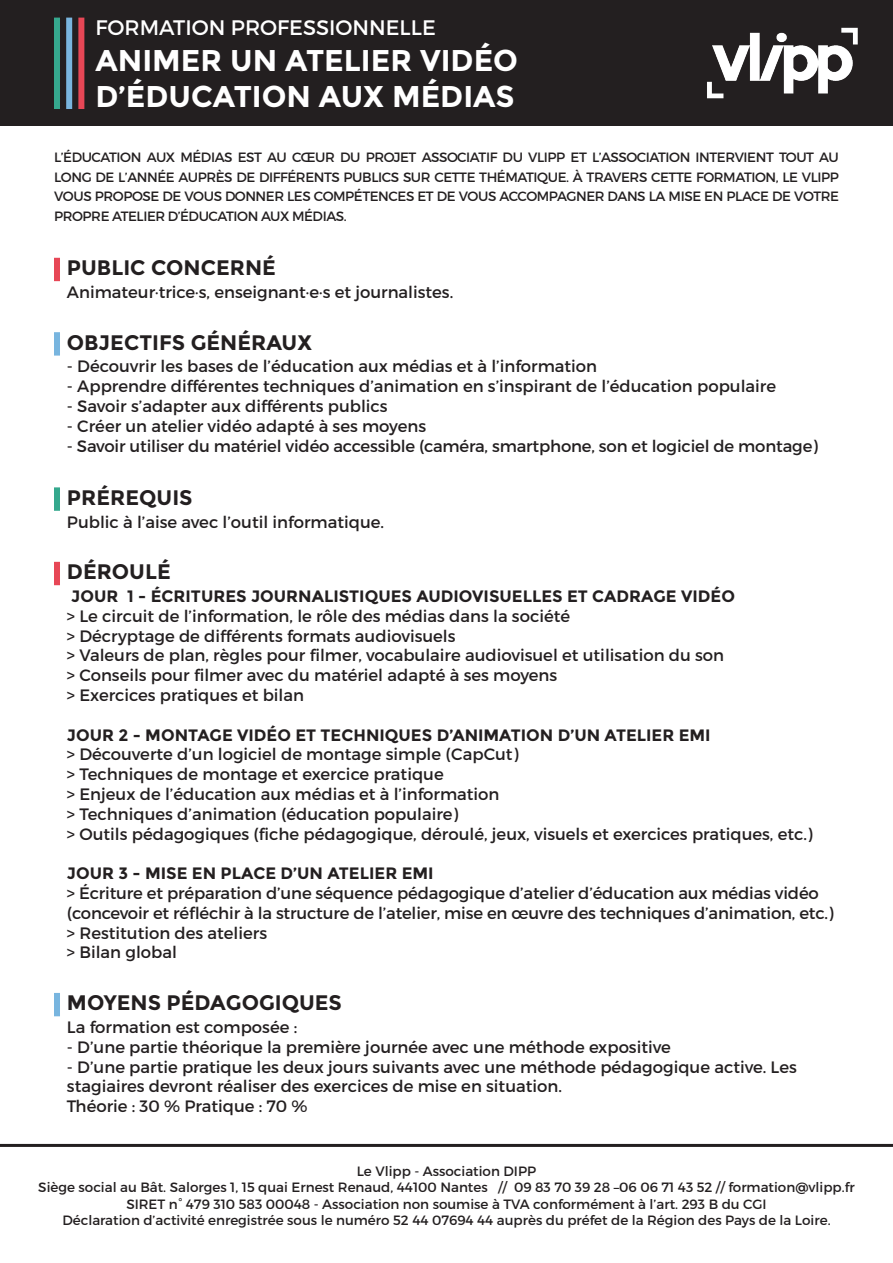
<style>
.page{position:relative;width:893px;height:1263px;background:#fff}
.page>*{position:absolute;margin:0;border:0;box-sizing:border-box;transform-origin:0 0}
.t1{font:700 30px/36px "Montserrat";color:#fff}
.t2{font:700 21px "Montserrat";color:#231f20}
.t3{font:21px "Montserrat";color:#fff}
.t4{font:16.5px/19.8px "Montserrat";color:#231f20}
.t5{font:700 16.5px "Montserrat";color:#231f20}
.t6{font:13.5px/19.5px "Montserrat";color:#231f20;text-align:justify}
</style>
<div class="page">
<div style="left:54px;top:258px;width:6px;height:23px;background:#e74756"></div>
<hr style="left:0;top:1144px;width:893px;height:3px;background:#231f20">
<div style="left:0;top:0;width:893px;height:125px;background:#231f20"></div>
<img style="left:707px;top:27px;width:151px;height:72px">
<div style="left:78px;top:18px;width:6px;height:91px;background:#e74756"></div>
<div style="left:66px;top:18px;width:6px;height:91px;background:#79b5de"></div>
<div style="left:54px;top:18px;width:6px;height:91px;background:#36a88e"></div>
<div style="left:54px;top:332px;width:6px;height:24px;background:#78b5df"></div>
<div style="left:54px;top:487px;width:6px;height:24px;background:#34a88d"></div>
<div style="left:54px;top:562px;width:6px;height:23px;background:#e74756"></div>
<div style="left:54px;top:993px;width:6px;height:23px;background:#78b5df"></div>
<p class="t3" style="left:96px;top:14px;width:342px">FORMATION PROFESSIONNELLE</p>
<p class="t1" style="left:96px;top:42px;width:424px">ANIMER UN ATELIER VIDÉO<br>D’ÉDUCATION AUX MÉDIAS</p>
<p class="t6" style="left:54px;top:148px;width:786px">L’ÉDUCATION AUX MÉDIAS EST AU CŒUR DU PROJET ASSOCIATIF DU VLIPP ET L’ASSOCIATION INTERVIENT TOUT AU LONG DE L’ANNÉE AUPRÈS DE DIFFÉRENTS PUBLICS SUR CETTE THÉMATIQUE. À TRAVERS CETTE FORMATION, LE VLIPP VOUS PROPOSE DE VOUS DONNER LES COMPÉTENCES ET DE VOUS ACCOMPAGNER DANS LA MISE EN PLACE DE VOTRE PROPRE ATELIER D’ÉDUCATION AUX MÉDIAS.</p>
<p class="t2" style="left:67px;top:255px;width:211px">PUBLIC CONCERNÉ</p>
<p class="t4" style="left:67px;top:282px;width:388px">Animateur·trice·s, enseignant·e·s et journalistes.</p>
<p class="t2" style="left:67px;top:330px;width:247px">OBJECTIFS GÉNÉRAUX</p>
<p class="t4" style="left:67px;top:356px;width:532px">- Découvrir les bases de l’éducation aux médias et à l’information</p>
<p class="t4" style="left:67px;top:376px;width:711px">- Apprendre différentes techniques d’animation en s’inspirant de l’éducation populaire</p>
<p class="t4" style="left:67px;top:396px;width:322px">- Savoir s’adapter aux différents publics</p>
<p class="t4" style="left:67px;top:416px;width:361px">- Créer un atelier vidéo adapté à ses moyens</p>
<p class="t4" style="left:67px;top:436px;width:752px">- Savoir utiliser du matériel vidéo accessible (caméra, smartphone, son et logiciel de montage)</p>
<p class="t2" style="left:67px;top:485px;width:127px">PRÉREQUIS</p>
<p class="t4" style="left:67px;top:512px;width:319px">Public à l’aise avec l’outil informatique.</p>
<p class="t2" style="left:67px;top:559px;width:105px">DÉROULÉ</p>
<p class="t5" style="left:71px;top:586px;width:665px">JOUR 1 - ÉCRITURES JOURNALISTIQUES AUDIOVISUELLES ET CADRAGE VIDÉO</p>
<p class="t4" style="left:67px;top:606px;width:505px">&gt; Le circuit de l’information, le rôle des médias dans la société</p>
<p class="t4" style="left:67px;top:626px;width:390px">&gt; Décryptage de différents formats audiovisuels</p>
<p class="t4" style="left:67px;top:645px;width:659px">&gt; Valeurs de plan, règles pour filmer, vocabulaire audiovisuel et utilisation du son</p>
<p class="t4" style="left:67px;top:665px;width:492px">&gt; Conseils pour filmer avec du matériel adapté à ses moyens</p>
<p class="t4" style="left:67px;top:685px;width:239px">&gt; Exercices pratiques et bilan</p>
<p class="t5" style="left:67px;top:725px;width:645px">JOUR 2 - MONTAGE VIDÉO ET TECHNIQUES D’ANIMATION D’UN ATELIER EMI</p>
<p class="t4" style="left:67px;top:744px;width:453px">&gt; Découverte d’un logiciel de montage simple (CapCut)</p>
<p class="t4" style="left:67px;top:764px;width:378px">&gt; Techniques de montage et exercice pratique</p>
<p class="t4" style="left:67px;top:784px;width:434px">&gt; Enjeux de l’éducation aux médias et à l’information</p>
<p class="t4" style="left:67px;top:804px;width:393px">&gt; Techniques d’animation (éducation populaire)</p>
<p class="t4" style="left:67px;top:824px;width:747px">&gt; Outils pédagogiques (fiche pédagogique, déroulé, jeux, visuels et exercices pratiques, etc.)</p>
<p class="t5" style="left:67px;top:863px;width:368px">JOUR 3 - MISE EN PLACE D’UN ATELIER EMI</p>
<p class="t4" style="left:67px;top:883px;width:768px">&gt; Écriture et préparation d’une séquence pédagogique d’atelier d’éducation aux médias vidéo (concevoir et réfléchir à la structure de l’atelier, mise en œuvre des techniques d’animation, etc.)</p>
<p class="t4" style="left:67px;top:923px;width:202px">&gt; Restitution des ateliers</p>
<p class="t4" style="left:67px;top:942px;width:112px">&gt; Bilan global</p>
<p class="t2" style="left:67px;top:990px;width:276px">MOYENS PÉDAGOGIQUES</p>
<p class="t4" style="left:67px;top:1017px;width:232px">La formation est composée :</p>
<p class="t4" style="left:67px;top:1037px;width:605px">- D’une partie théorique la première journée avec une méthode expositive</p>
<p class="t4" style="left:67px;top:1057px;width:731px">- D’une partie pratique les deux jours suivants avec une méthode pédagogique active. Les stagiaires devront réaliser des exercices de mise en situation.</p>
<p class="t4" style="left:67px;top:1096px;width:242px">Théorie : 30 % Pratique : 70 %</p>
<p class="t6" style="left:357px;top:1161px;width:181px">Le Vlipp - Association DIPP</p>
<p class="t6" style="left:38px;top:1178px;width:818px">Siège social au Bât. Salorges 1, 15 quai Ernest Renaud, 44100 Nantes // 09 83 70 39 28 –06 06 71 43 52 // formation@vlipp.fr</p>
<p class="t6" style="left:126px;top:1194px;width:642px">SIRET n° 479 310 583 00048 - Association non soumise à TVA conformément à l’art. 293 B du CGI</p>
<p class="t6" style="left:62px;top:1210px;width:770px">Déclaration d’activité enregistrée sous le numéro 52 44 07694 44 auprès du préfet de la Région des Pays de la Loire.</p>
</div>
